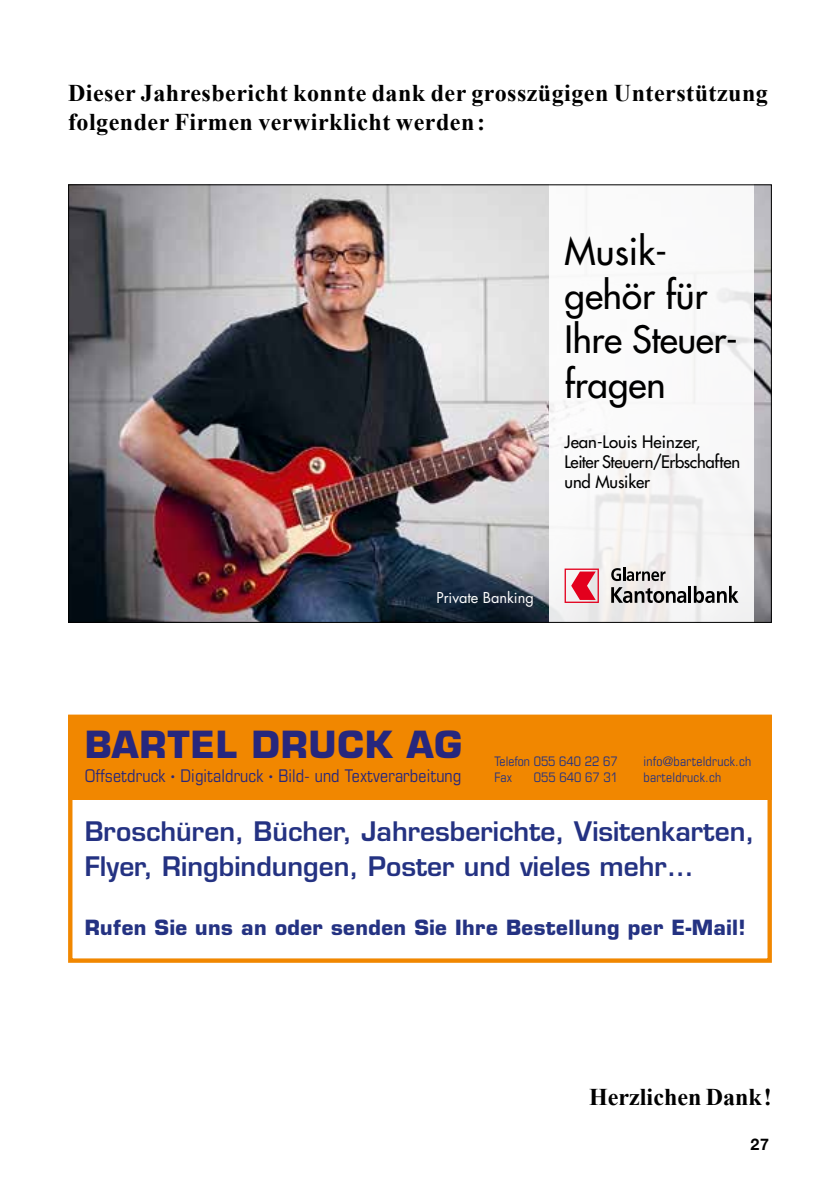
<style>
.page{position:relative;width:840px;height:1191px;background:#fff}
.page>*{position:absolute;margin:0;border:0;box-sizing:border-box;transform-origin:0 0}
.t1{font:500 36.8px/44.2px "Futura Std";color:#000}
.t2{font:700 36.4px "Eurostile";letter-spacing:.02em;color:#27277d}
.t3{font:600 26.2px/35px "Eurostile";color:#243282}
.t4{font:700 24px/28.8px "Times New Roman";letter-spacing:.02em;color:#000}
.t5{font:700 24px "Times New Roman";color:#000}
.t6{font:700 20.4px "Eurostile";letter-spacing:.02em;color:#243282}
.t7{font:condensed 17.6px "Eurostile";letter-spacing:.005em;color:#27277d}
.t8{font:500 16.8px/20.2px "Futura Std";letter-spacing:-.01em;color:#000}
.t9{font:700 16px "Helvetica Neue";color:#000}
.t10{font:14.6px "Futura Std";letter-spacing:-.005em;color:#fff}
.t11{font:condensed 13.2px/16px "Eurostile";letter-spacing:.02em;color:#243282}
.t12{font:condensed 13.2px/16px "Eurostile";color:#243282}
.s1{font-family:"Bauhaus";font-weight:600;font-stretch:normal}
</style>
<div class="page">
<img style="left:70px;top:186px;width:699px;height:435px">
<div style="left:549px;top:184px;width:204px;height:439px;background:#fff"></div>
<svg style="left:564px;top:568px;width:34px;height:35px"></svg>
<svg style="left:611px;top:567px;width:54px;height:14px"></svg>
<svg style="left:611px;top:587px;width:75px;height:16px"></svg>
<hr style="left:688px;top:586px;width:3px;height:17px;background:#000">
<svg style="left:693px;top:586px;width:45px;height:17px"></svg>
<div style="left:68px;top:714px;width:703px;height:248px;border:4px solid #f18700"></div>
<div style="left:68px;top:714px;width:703px;height:85px;background:#f18700"></div>
<p class="t4" style="left:68px;top:78px;width:700px">Dieser Jahresbericht konnte dank der grosszügigen Unterstützung folgender Firmen verwirklicht werden:</p>
<h1 class="t1" style="left:564px;top:230px;width:175px">Musik&shy;gehör für<br>Ihre Steuer&shy;fragen</h1>
<p class="t8" style="left:564px;top:432px;width:177px">Jean-Louis Heinzer,<br>Leiter Steuern/Erbschaften und Musiker</p>
<p class="t10" style="left:436px;top:588px;width:99px">Private Banking</p>
<h2 class="t2" style="left:85px;top:721px;width:378px">BARTEL DRUCK AG</h2>
<p class="t7" style="left:85px;top:765px;width:378px">Offsetdruck <span class="s1">·</span> Digitaldruck <span class="s1">·</span> Bild- und Textverarbeitung</p>
<p class="t11" style="left:643px;top:753px;width:109px">info@barteldruck.ch barteldruck.ch</p>
<p class="t3" style="left:85px;top:814px;width:671px">Broschüren, Bücher, Jahresberichte, Visitenkarten,<br>Flyer, Ringbindungen, Poster und vieles mehr…</p>
<p class="t6" style="left:85px;top:914px;width:662px">Rufen Sie uns an oder senden Sie Ihre Bestellung per E-Mail!</p>
<p class="t12" style="left:494px;top:753px;width:125px">Telefon 055 640 22 67<br>Fax</p>
<p class="t12" style="left:533px;top:769px;width:85px">055 640 67 31</p>
<p class="t5" style="left:589px;top:1080px;width:184px">Herzlichen Dank!</p>
<p class="t9" style="left:750px;top:1131px;width:20px">27</p>
</div>
